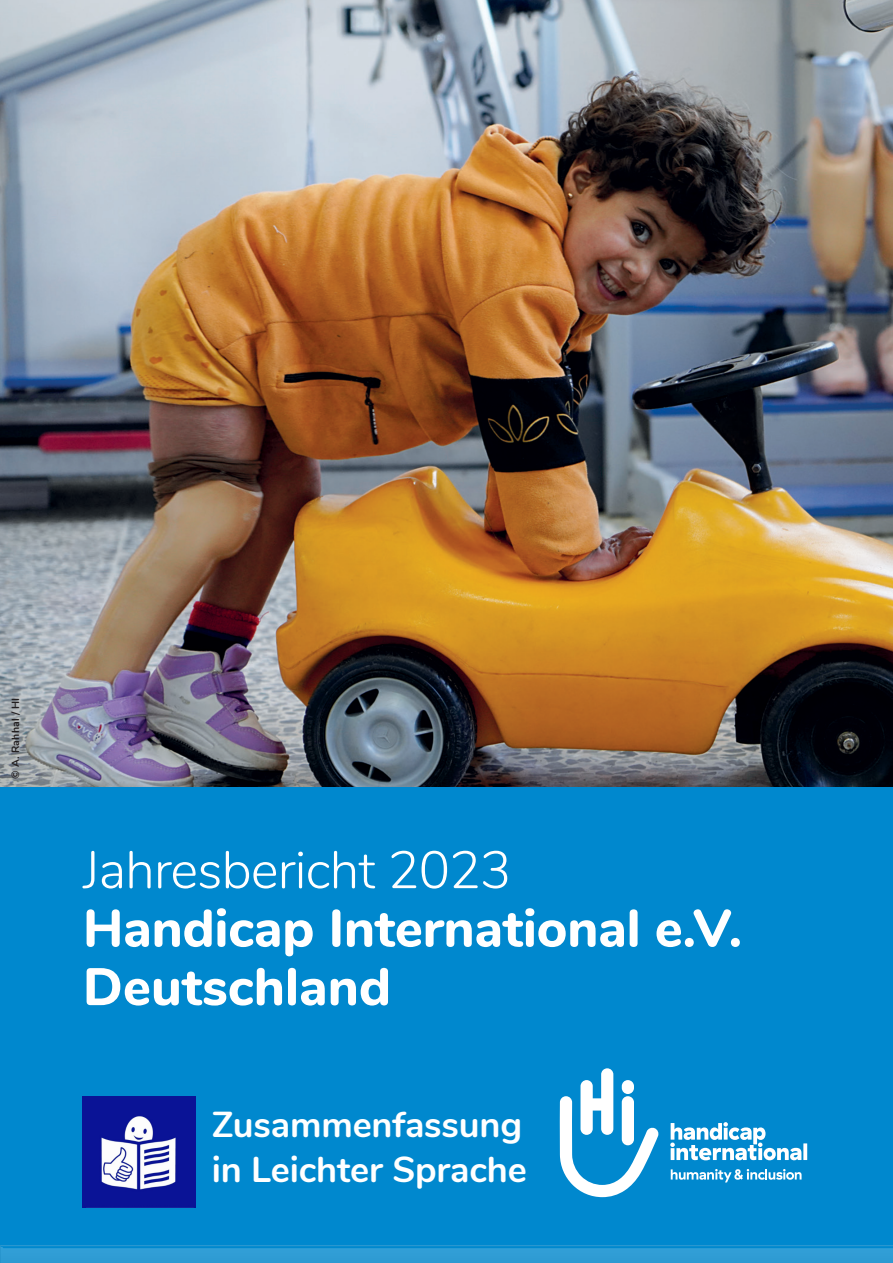
<style>
.page{position:relative;width:893px;height:1263px;background:#fff}
.page>*{position:absolute;margin:0;border:0;box-sizing:border-box;transform-origin:0 0}
.t1{font:800 52.5px/58.5px "Nunito";letter-spacing:-.005em;color:#fff}
.t2{font:300 52.5px "Nunito";letter-spacing:-.015em;color:#fff}
.t3{font:700 36px/45px "Nunito";letter-spacing:-.005em;color:#fff}
.t4{font:700 10.5px "Nunito";letter-spacing:.015em;color:#231f20}
</style>
<div class="page">
<div style="left:0;top:787px;width:893px;height:476px;background:#0088ce"></div>
<img style="left:0;top:0;width:893px;height:787px">
<img style="left:0;top:1246px;width:893px;height:17px">
<svg style="left:560px;top:1068px;width:99px;height:129px"></svg>
<svg style="left:803px;top:1143px;width:4px;height:17px"></svg>
<svg style="left:670px;top:1122px;width:131px;height:38px"></svg>
<svg style="left:671px;top:1169px;width:130px;height:13px"></svg>
<img style="left:83px;top:1096px;width:112px;height:112px">
<p class="t4" style="left:9px;top:779px;width:82px;rotate:-90deg">© A. Rahhal / HI</p>
<p class="t2" style="left:83px;top:835px;width:430px">Jahresbericht 2023</p>
<p class="t1" style="left:83px;top:900px;width:661px">Handicap International e.V.<br>Deutschland</p>
<p class="t3" style="left:212px;top:1102px;width:316px">Zusammenfassung in Leichter Sprache</p>
</div>
